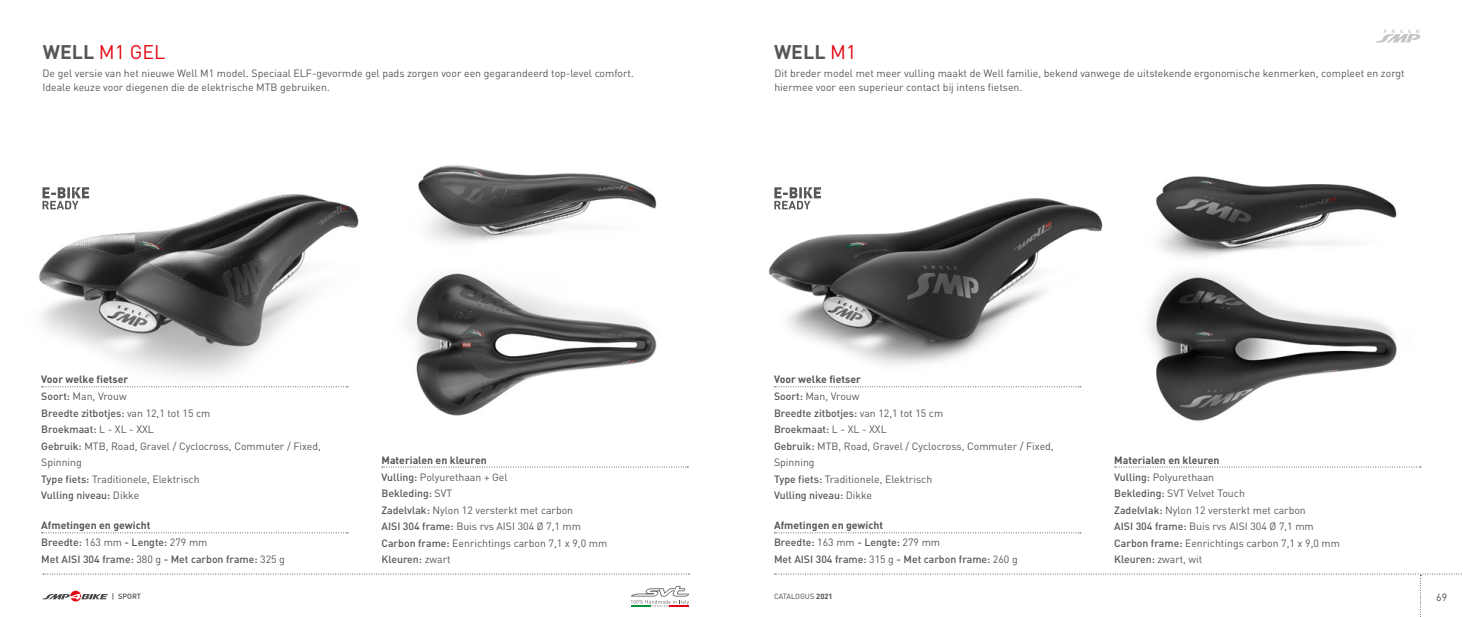
<style>
.page{position:relative;width:1463px;height:617px;background:#fff}
.page>*{position:absolute;margin:0;border:0;box-sizing:border-box;transform-origin:0 0}
.t1{font:19.5px "DIN";color:#e30613}
.t2{font:700 19.5px "DIN";color:#575756}
.t3{font:10.5px/16.5px "DIN";color:#575756}
.t4{font:500 10.5px/16.5px "DIN";color:#575756}
.t5{font:700 10.5px "DIN";color:#575756}
.t6{font:10.5px "DIN";color:#4a4a49}
.t7{font:7.5px "DIN";letter-spacing:-.005em;color:#4a4a49}
.t8{font:500 7.5px "DIN";color:#4a4a49}
.s1{font-weight:700;color:#575756}
.s2{font-weight:400;color:#e30613}
.s3{font-weight:500}
.s4{font-weight:400}
.s5{font-weight:700}
</style>
<div class="page">
<svg style="left:774px;top:573px;width:688px;height:44px"></svg>
<svg style="left:43px;top:573px;width:646px;height:1px"></svg>
<img style="left:406px;top:308px;width:251px;height:108px">
<img style="left:411px;top:165px;width:246px;height:143px">
<img style="left:39px;top:187px;width:320px;height:201px">
<svg style="left:42px;top:386px;width:306px;height:1px"></svg>
<svg style="left:42px;top:532px;width:306px;height:1px"></svg>
<svg style="left:382px;top:466px;width:306px;height:1px"></svg>
<svg style="left:43px;top:590px;width:65px;height:11px"></svg>
<svg style="left:631px;top:586px;width:58px;height:20px"></svg>
<svg style="left:43px;top:187px;width:46px;height:22px"></svg>
<img style="left:1148px;top:276px;width:249px;height:145px">
<img style="left:1156px;top:176px;width:241px;height:100px">
<img style="left:768px;top:198px;width:335px;height:190px">
<svg style="left:1376px;top:30px;width:45px;height:13px"></svg>
<svg style="left:774px;top:386px;width:307px;height:1px"></svg>
<svg style="left:774px;top:532px;width:307px;height:1px"></svg>
<svg style="left:1114px;top:466px;width:307px;height:1px"></svg>
<svg style="left:774px;top:187px;width:47px;height:22px"></svg>
<h1 class="t1" style="left:43px;top:40px;width:124px"><span class="s1">WELL</span> M1 GEL</h1>
<h1 class="t2" style="left:774px;top:39px;width:84px">WELL <span class="s2">M1</span></h1>
<p class="t3" style="left:43px;top:67px;width:593px;line-height:13.5px">De gel versie van het nieuwe Well M1 model. Speciaal ELF-gevormde gel pads zorgen voor een gegarandeerd top-level comfort.<br>Ideale keuze voor diegenen die de elektrische MTB gebruiken.</p>
<p class="t3" style="left:774px;top:67px;width:632px;line-height:13.5px">Dit breder model met meer vulling maakt de Well familie, bekend vanwege de uitstekende ergonomische kenmerken, compleet en zorgt hiermee voor een superieur contact bij intens fietsen.</p>
<p class="t5" style="left:41px;top:372px;width:89px">Voor welke fietser</p>
<p class="t5" style="left:774px;top:372px;width:89px">Voor welke fietser</p>
<p class="t3" style="left:41px;top:388px;width:281px"><span class="s3">Soort:</span> Man, Vrouw<br><span class="s3">Breedte zitbotjes:</span> van 12,1 tot 15 cm<br><span class="s3">Broekmaat:</span> L - XL - XXL<br><span class="s3">Gebruik:</span> MTB, Road, Gravel / Cyclocross, Commuter / Fixed,<br>Spinning<br><span class="s3">Type fiets:</span> Traditionele, Elektrisch<br><span class="s3">Vulling niveau:</span> Dikke</p>
<p class="t4" style="left:41px;top:533px;width:245px">Breedte: <span class="s4">163 mm</span> - Lengte: <span class="s4">279 mm<br></span>Met AISI 304 frame: <span class="s4">380 g</span> - Met carbon frame: <span class="s4">325 g</span></p>
<p class="t5" style="left:41px;top:518px;width:111px">Afmetingen en gewicht</p>
<p class="t5" style="left:381px;top:453px;width:107px">Materialen en kleuren</p>
<p class="t3" style="left:381px;top:468px;width:227px"><span class="s3">Vulling:</span> Polyurethaan + Gel<br><span class="s3">Bekleding:</span> SVT<br><span class="s3">Zadelvlak:</span> Nylon 12 versterkt met carbon<br><span class="s3">AISI 304 frame:</span> Buis rvs AISI 304 Ø 7,1 mm<br><span class="s3">Carbon frame:</span> Eenrichtings carbon 7,1 x 9,0 mm<br><span class="s3">Kleuren:</span> zwart</p>
<p class="t3" style="left:774px;top:388px;width:281px"><span class="s3">Soort:</span> Man, Vrouw<br><span class="s3">Breedte zitbotjes:</span> van 12,1 tot 15 cm<br><span class="s3">Broekmaat:</span> L - XL - XXL<br><span class="s3">Gebruik:</span> MTB, Road, Gravel / Cyclocross, Commuter / Fixed,<br>Spinning<br><span class="s3">Type fiets:</span> Traditionele, Elektrisch<br><span class="s3">Vulling niveau:</span> Dikke</p>
<p class="t4" style="left:774px;top:533px;width:245px">Breedte: <span class="s4">163 mm</span> - Lengte: <span class="s4">279 mm<br></span>Met AISI 304 frame: <span class="s4">315 g</span> - Met carbon frame: <span class="s4">260 g</span></p>
<p class="t5" style="left:774px;top:518px;width:111px">Afmetingen en gewicht</p>
<p class="t5" style="left:1114px;top:453px;width:107px">Materialen en kleuren</p>
<p class="t3" style="left:1114px;top:468px;width:227px"><span class="s3">Vulling:</span> Polyurethaan<br><span class="s3">Bekleding:</span> SVT Velvet Touch<br><span class="s3">Zadelvlak:</span> Nylon 12 versterkt met carbon<br><span class="s3">AISI 304 frame:</span> Buis rvs AISI 304 Ø 7,1 mm <span class="s3">Carbon frame:</span> Eenrichtings carbon 7,1 x 9,0 mm <span class="s3">Kleuren:</span> zwart, wit</p>
<p class="t8" style="left:112px;top:591px;width:31px">| SPORT</p>
<p class="t7" style="left:774px;top:592px;width:60px">CATALOGUS <span class="s5">2021</span></p>
<p class="t6" style="left:1436px;top:590px;width:12px">69</p>
</div>
